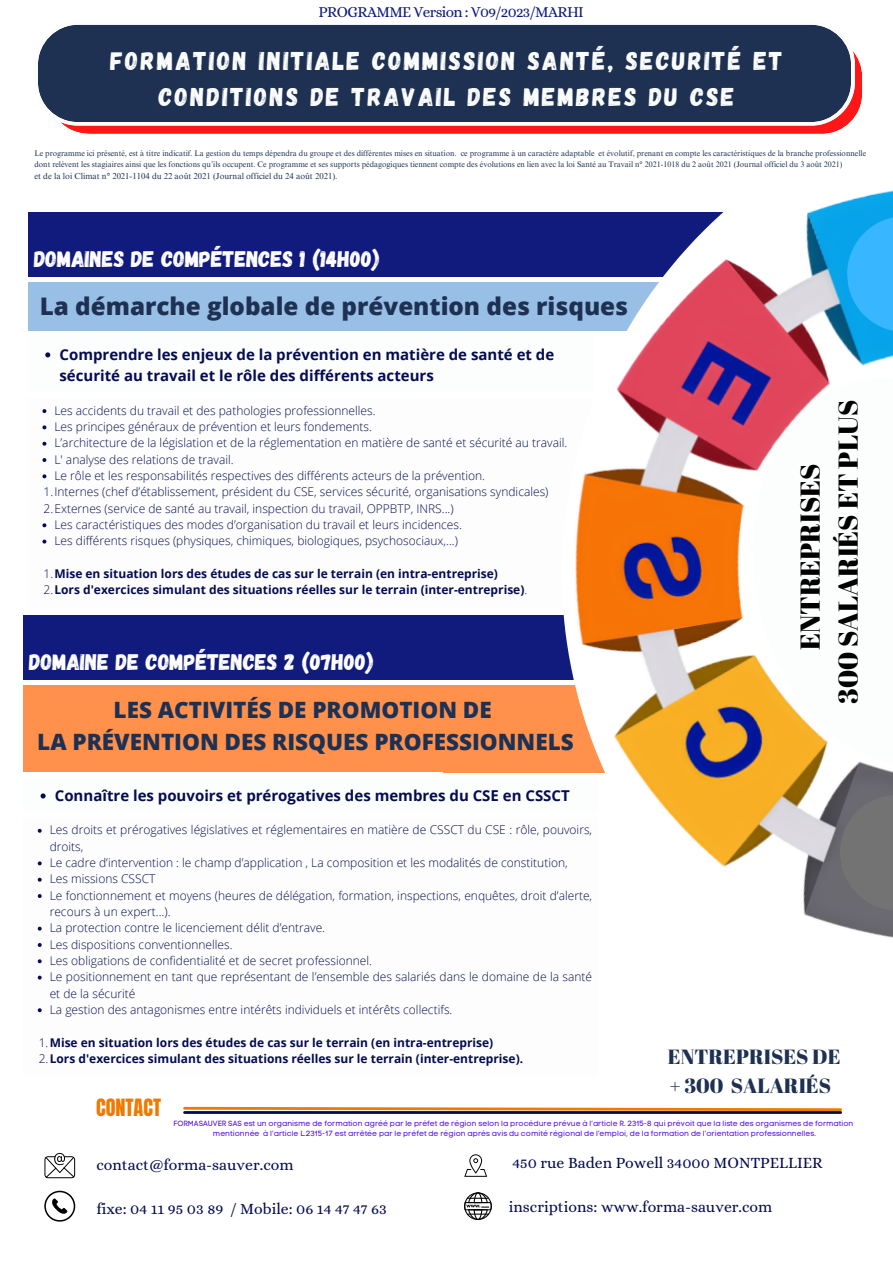
<style>
.page{position:relative;width:893px;height:1263px;background:#fff}
.page>*{position:absolute;margin:0;border:0;box-sizing:border-box;transform-origin:0 0}
.t1{font:27.3px "Abril Fatface";color:#000}
.t2{font:25.65px/35.3px "Gagalin";letter-spacing:.09em;color:#fcfdfd;text-align:center}
.t3{font:800 24.22px "Open Sans";color:#1e3152}
.t4{font:800 22.5px "Open Sans";color:#1e3152}
.t5{font:22.5px "Gagalin";color:#fff}
.t6{font:20.55px "Abril Fatface";color:#1e3152}
.t7{font:20.25px "Anton";color:#ef7a00}
.t8{font:15.75px "Alice";color:#050c50}
.t9{font:15.3px "Alice";letter-spacing:-.04em;color:#101b7d}
.t10{font:700 15px/21.4px "Open Sans";color:#050c50}
.t11{font:300 12px/16.4px "Open Sans";color:#050c50}
.t12{font:700 12px "Open Sans";color:#050c50}
.t13{font:8.62px "Times NRMT Pro";color:#1e3152}
.t14{font:8.02px/10.6px "Times NRMT Pro";color:#1e3152}
.t15{font:7.5px "Code Pro Normal LC";color:#5e17eb}
.s1{font-weight:300}
</style>
<div class="page">
<div style="left:28px;top:212px;width:565px;height:65px;background:#101b7d"></div>
<div style="left:28px;top:283px;width:565px;height:48px;background:#98bfe6"></div>
<svg style="left:45px;top:352px;width:5px;height:5px"></svg>
<svg style="left:42px;top:409px;width:4px;height:4px"></svg>
<svg style="left:42px;top:425px;width:4px;height:4px"></svg>
<svg style="left:42px;top:442px;width:4px;height:4px"></svg>
<svg style="left:42px;top:458px;width:4px;height:4px"></svg>
<svg style="left:42px;top:474px;width:4px;height:4px"></svg>
<svg style="left:42px;top:523px;width:4px;height:4px"></svg>
<svg style="left:42px;top:540px;width:4px;height:4px"></svg>
<svg style="left:183px;top:1106px;width:659px;height:6px"></svg>
<svg style="left:44px;top:1153px;width:31px;height:25px"></svg>
<svg style="left:44px;top:1191px;width:31px;height:30px"></svg>
<svg style="left:464px;top:1154px;width:23px;height:23px"></svg>
<svg style="left:464px;top:1192px;width:28px;height:28px"></svg>
<hr style="left:184px;top:1111px;width:656px;height:3px;background:#050c50">
<div style="left:24px;top:615px;width:574px;height:65px;background:#101b7d"></div>
<div style="left:24px;top:685px;width:574px;height:87px;background:#ff914d"></div>
<svg style="left:41px;top:793px;width:5px;height:5px"></svg>
<svg style="left:38px;top:829px;width:4px;height:4px"></svg>
<svg style="left:38px;top:861px;width:4px;height:4px"></svg>
<svg style="left:38px;top:878px;width:4px;height:4px"></svg>
<svg style="left:38px;top:894px;width:4px;height:4px"></svg>
<svg style="left:38px;top:927px;width:4px;height:4px"></svg>
<svg style="left:38px;top:943px;width:4px;height:4px"></svg>
<svg style="left:38px;top:959px;width:4px;height:4px"></svg>
<svg style="left:38px;top:976px;width:4px;height:3px"></svg>
<svg style="left:38px;top:1008px;width:4px;height:4px"></svg>
<img style="left:388px;top:190px;width:505px;height:748px">
<svg style="left:738px;top:366px;width:155px;height:411px"></svg>
<svg style="left:831px;top:786px;width:62px;height:133px;background:#6f6e71"></svg>
<svg style="left:845px;top:214px;width:48px;height:120px;background:#27aff7"></svg>
<svg style="left:38px;top:24px;width:824px;height:110px;background:#3e3d59"></svg>
<p class="t9" style="left:319px;top:3px;width:267px">PROGRAMME Version : V09/2023/MARHI</p>
<p class="t2" style="left:110px;top:42px;width:674px">FORMATION INITIALE COMMISSION SANTÉ, SECURITÉ ET<br>CONDITIONS DE TRAVAIL DES MEMBRES DU CSE</p>
<p class="t14" style="left:34px;top:149px;width:833px">Le programme ici présenté, est à titre indicatif. La gestion du temps dépendra du groupe et des différentes mises en situation. ce programme à un caractère adaptable et évolutif, prenant en compte les caractéristiques de la branche professionnelle dont relèvent les stagiaires ainsi que les fonctions qu’ils occupent. Ce programme et ses supports pédagogiques tiennent compte des évolutions en lien avec la loi Santé au Travail n° 2021-1018 du 2 août 2021 (Journal officiel du 3 août 2021)</p>
<p class="t13" style="left:34px;top:173px;width:305px">et de la loi Climat n° 2021-1104 du 22 août 2021 (Journal officiel du 24 août 2021).</p>
<p class="t5" style="left:34px;top:244px;width:347px">DOMAINES DE COMPÉTENCES 1 (14H00)</p>
<p class="t3" style="left:40px;top:289px;width:590px">La démarche globale de prévention des risques</p>
<p class="t10" style="left:59px;top:343px;width:496px">Comprendre les enjeux de la prévention en matière de santé et de sécurité au travail et le rôle des différents acteurs</p>
<p class="t11" style="left:54px;top:402px;width:323px">Les accidents du travail et des pathologies professionnelles.</p>
<p class="t11" style="left:54px;top:418px;width:319px">Les principes généraux de prévention et leurs fondements.</p>
<p class="t11" style="left:54px;top:434px;width:514px">L’architecture de la législation et de la réglementation en matière de santé et sécurité au travail.</p>
<p class="t11" style="left:54px;top:451px;width:181px">L' analyse des relations de travail.</p>
<p class="t11" style="left:54px;top:467px;width:432px">Le rôle et les responsabilités respectives des différents acteurs de la prévention.</p>
<p class="t11" style="left:43px;top:483px;width:506px">1.Internes (chef d’établissement, président du CSE, services sécurité, organisations syndicales)</p>
<p class="t11" style="left:43px;top:500px;width:412px">2.Externes (service de santé au travail, inspection du travail, OPPBTP, INRS...)</p>
<p class="t11" style="left:54px;top:516px;width:409px">Les caractéristiques des modes d’organisation du travail et leurs incidences.</p>
<p class="t11" style="left:54px;top:532px;width:405px">Les différents risques (physiques, chimiques, biologiques, psychosociaux,...)</p>
<p class="t12" style="left:43px;top:565px;width:456px"><span class="s1">1.</span>Mise en situation lors des études de cas sur le terrain (en intra-entreprise)</p>
<p class="t12" style="left:43px;top:581px;width:485px"><span class="s1">2.</span>Lors d'exercices simulant des situations réelles sur le terrain (inter-entreprise)<span class="s1">.</span></p>
<p class="t5" style="left:29px;top:647px;width:346px">DOMAINE DE COMPÉTENCES 2 (07H00)</p>
<p class="t4" style="left:114px;top:694px;width:380px">LES ACTIVITÉS DE PROMOTION DE</p>
<p class="t4" style="left:37px;top:725px;width:538px">LA PRÉVENTION DES RISQUES PROFESSIONNELS</p>
<p class="t10" style="left:55px;top:784px;width:516px">Connaître les pouvoirs et prérogatives des membres du CSE en CSSCT</p>
<p class="t11" style="left:50px;top:821px;width:544px">Les droits et pré rogatives législatives et réglementaires en matiè re de CSSCT du CSE : rôle, pouvoirs, droits,</p>
<p class="t11" style="left:50px;top:854px;width:519px">Le cadre d’intervention : le champ d’application , La composition et les modalités de constitution,</p>
<p class="t11" style="left:50px;top:870px;width:107px">Les missions CSSCT</p>
<p class="t11" style="left:50px;top:887px;width:544px">Le fonctionnement et moyens (heures de délégation, formation, inspections, enquêtes, droit d’alerte, recours à un expert...).</p>
<p class="t11" style="left:50px;top:919px;width:277px">La protection contre le licenciement délit d’entrave.</p>
<p class="t11" style="left:50px;top:936px;width:184px">Les dispositions conventionnelles.</p>
<p class="t11" style="left:50px;top:952px;width:324px">Les obligations de confidentialité et de secret professionnel.</p>
<p class="t11" style="left:50px;top:968px;width:540px">Le positionnement en tant que représentant de l’ensemble des salariés dans le domaine de la santé et de la sécurité</p>
<p class="t11" style="left:50px;top:1001px;width:404px">La gestion des antagonismes entre intérêts individuels et intérêts collectifs.</p>
<p class="t12" style="left:39px;top:1034px;width:456px"><span class="s1">1.</span>Mise en situation lors des études de cas sur le terrain (en intra-entreprise)</p>
<p class="t12" style="left:39px;top:1050px;width:486px"><span class="s1">2.</span>Lors d'exercices simulant des situations réelles sur le terrain (inter-entreprise).</p>
<p class="t7" style="left:96px;top:1093px;width:66px">CONTACT</p>
<p class="t1" style="left:791px;top:650px;width:188px;rotate:-90deg">ENTREPRISES</p>
<p class="t1" style="left:829px;top:704px;width:305px;rotate:-90deg">300 SALARIÉS ET PLUS</p>
<p class="t6" style="left:668px;top:1043px;width:174px">ENTREPRISES DE</p>
<p class="t6" style="left:670px;top:1071px;width:163px">+ 300 SALARIÉS</p>
<p class="t15" style="left:173px;top:1119px;width:681px">FORMASAUVER SAS est un organisme de formation agréé par le préfet de région selon la procédure prévue à l’article R. 2315-8 qui prévoit que la liste des organismes de formation</p>
<p class="t15" style="left:213px;top:1129px;width:604px">mentionnée à l’article L.2315-17 est arrêtée par le préfet de région après avis du comité régional de l’emploi, de la formation de l’orientation professionnelles.</p>
<p class="t8" style="left:96px;top:1155px;width:199px">contact@forma-sauver.com</p>
<p class="t8" style="left:512px;top:1154px;width:312px">450 rue Baden Powell 34000 MONTPELLIER</p>
<p class="t8" style="left:509px;top:1198px;width:265px">inscriptions: www.forma-sauver.com</p>
<p class="t8" style="left:96px;top:1199px;width:292px">fixe: 04 11 95 03 89 / Mobile: 06 14 47 47 63</p>
</div>
